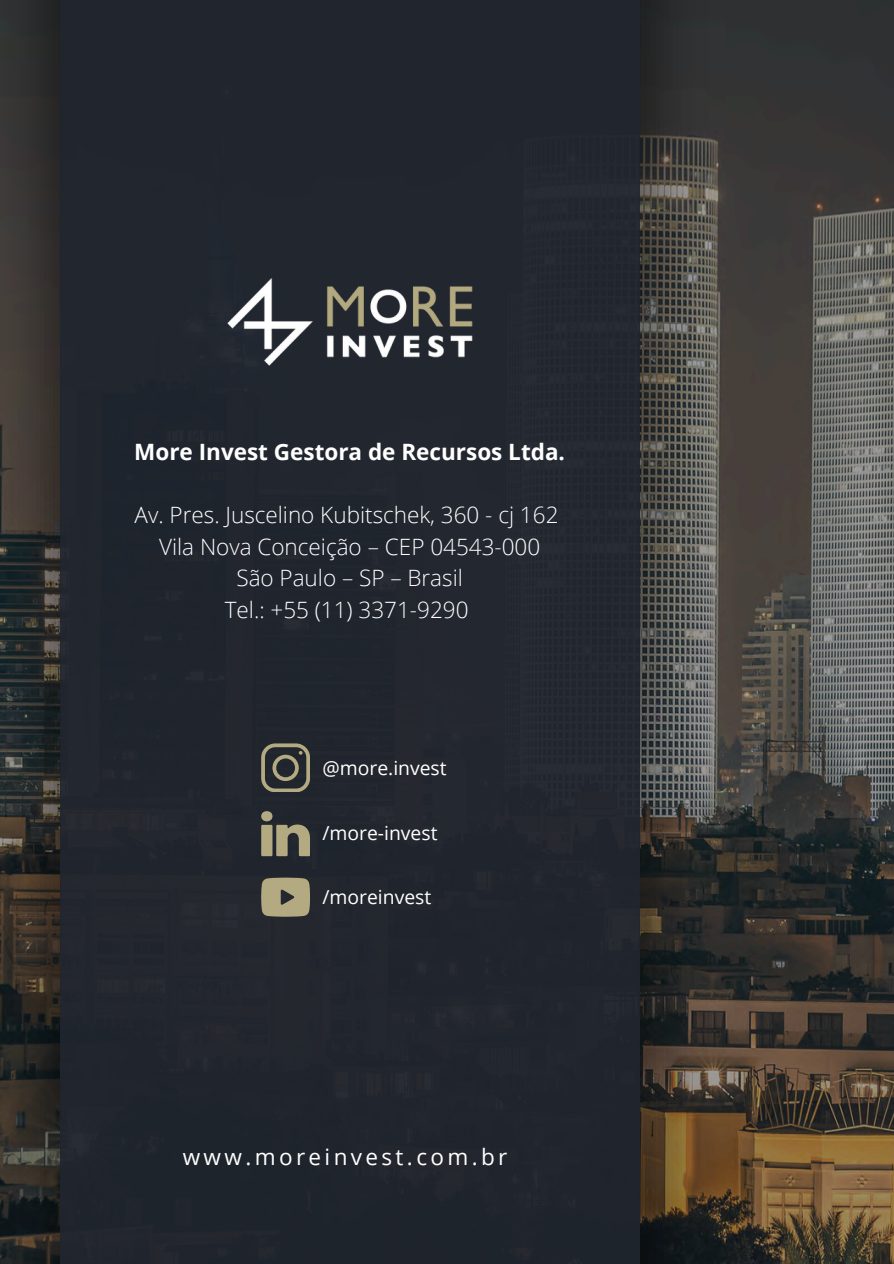
<style>
.page{position:relative;width:894px;height:1264px;background:#fff}
.page>*{position:absolute;margin:0;border:0;box-sizing:border-box;transform-origin:0 0}
.t1{font:300 22.5px "Open Sans";color:#fff}
.t2{font:700 22.5px "Open Sans";color:#fff}
.t3{font:22.5px "Open Sans";letter-spacing:.15em;color:#fff}
.t4{font:19.35px "Open Sans";color:#fff}
</style>
<div class="page">
<img style="left:712px;top:0;width:181px;height:1263px">
<img style="left:639px;top:0;width:73px;height:1263px">
<img style="left:0;top:0;width:60px;height:1263px">
<div style="left:60px;top:0;width:579px;height:1263px;background:#20252e"></div>
<svg style="left:261px;top:743px;width:48px;height:48px"></svg>
<svg style="left:261px;top:824px;width:48px;height:32px"></svg>
<div style="left:261px;top:811px;width:11px;height:10px;background:#b4aa81;border-radius:50%"></div>
<svg style="left:261px;top:877px;width:48px;height:39px;background:#a29a77"></svg>
<img style="left:227px;top:278px;width:246px;height:88px">
<p class="t2" style="left:134px;top:436px;width:432px">More Invest Gestora de Recursos Ltda.</p>
<p class="t1" style="left:135px;top:499px;width:425px">Av. Pres. Juscelino Kubitschek, 360 - cj 162</p>
<p class="t1" style="left:159px;top:530px;width:382px">Vila Nova Conceição – CEP 04543-000</p>
<p class="t1" style="left:236px;top:562px;width:228px">São Paulo – SP – Brasil</p>
<p class="t1" style="left:225px;top:593px;width:245px">Tel.: +55 (11) 3371-9290</p>
<h1 class="t4" style="left:322px;top:754px;width:126px">@more.invest</h1>
<p class="t4" style="left:322px;top:819px;width:117px">/more-invest</p>
<p class="t4" style="left:322px;top:883px;width:110px">/moreinvest</p>
<p class="t3" style="left:183px;top:1140px;width:326px">www.moreinvest.com.br</p>
</div>
